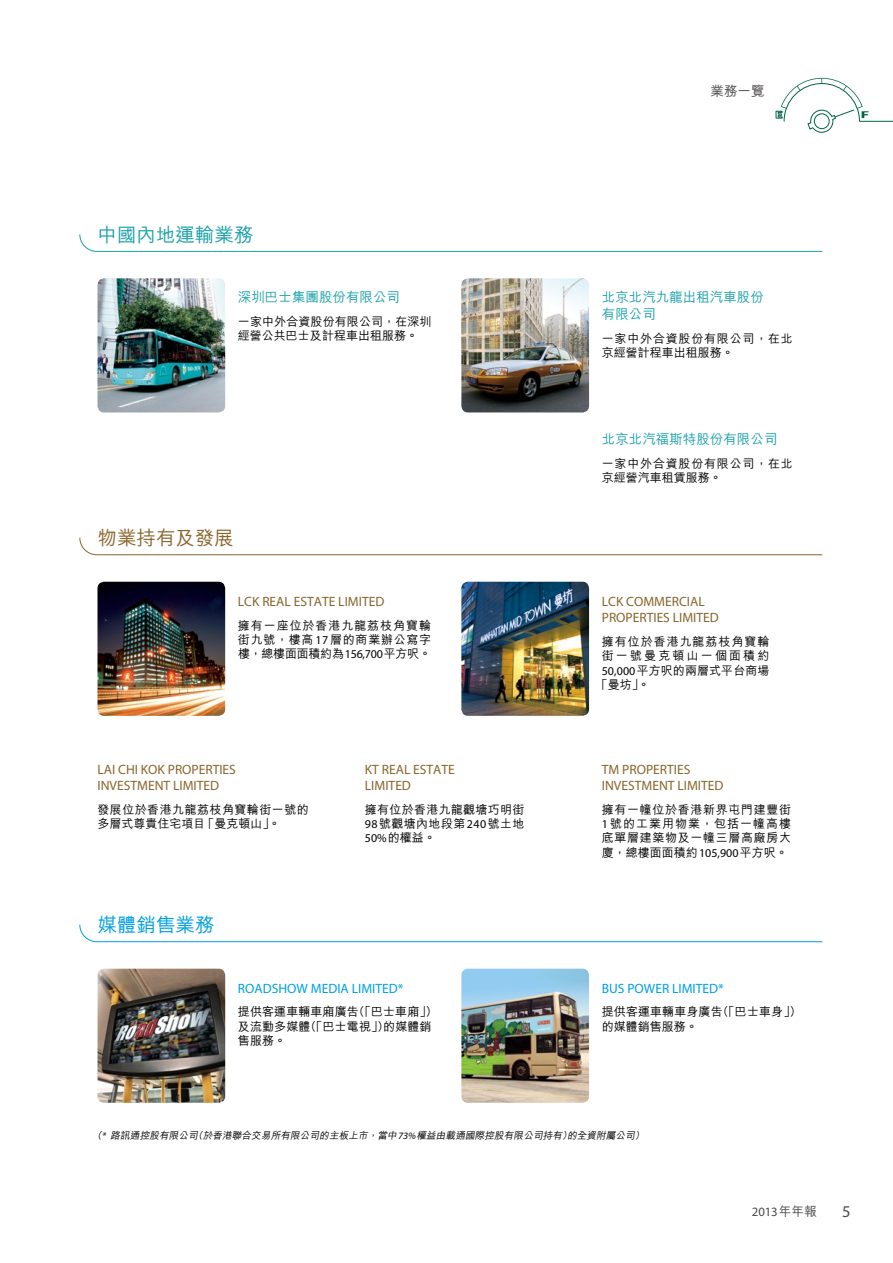
<style>
.page{position:relative;width:893px;height:1263px;background:#fff}
.page>*{position:absolute;margin:0;border:0;box-sizing:border-box;transform-origin:0 0}
.t1{font:500 19.5px "M Hei HK";color:#1aa1a9}
.t2{font:500 19.5px "M Hei HK";color:#89652c}
.t3{font:500 19.5px "M Hei HK";color:#00a0e2}
.t4{font:16.5px "Myriad Pro";color:#4c4948}
.t5{font:13.5px/16.5px "Myriad Pro";color:#89652c}
.t6{font:500 13.5px/16.5px "M Hei HK";color:#1aa1a9}
.t7{font:13.5px "Myriad Pro";color:#00a0e2}
.t8{font:500 13.5px "M Hei HK";color:#4c4948}
.t9{font:12.75px "Myriad Pro";color:#4c4948}
.t10{font:500 12px/14.2px "M Hei HK";letter-spacing:.025em;color:#000;text-align:justify}
.t11{font:500 12px/14.2px "M Hei HK";letter-spacing:.005em;color:#000}
.t12{font:500 12px/14.2px "M Hei HK";letter-spacing:.065em;color:#000}
.t13{font:500 12px "M Hei HK";letter-spacing:.08em;color:#000}
.t14{font:500 12px "M Hei HK";letter-spacing:.18em;color:#000}
.t15{font:italic 500 9.75px "M Hei HK";color:#000}
.s1{font-family:"Myriad Pro";font-weight:400}
.s2{font-family:"M Hei HK";font-weight:500}
</style>
<div class="page">
<svg style="left:79px;top:234px;width:744px;height:18px"></svg>
<svg style="left:79px;top:537px;width:744px;height:18px"></svg>
<svg style="left:79px;top:924px;width:744px;height:18px"></svg>
<img style="left:97px;top:278px;width:128px;height:134px">
<img style="left:461px;top:278px;width:128px;height:134px">
<img style="left:97px;top:581px;width:128px;height:134px">
<img style="left:461px;top:581px;width:128px;height:134px">
<img style="left:97px;top:968px;width:128px;height:134px">
<img style="left:461px;top:968px;width:128px;height:134px">
<svg style="left:775px;top:78px;width:117px;height:55px"></svg>
<h1 class="t1" style="left:97px;top:220px;width:158px">中國內地運輸業務</h1>
<p class="t6" style="left:238px;top:288px;width:163px">深圳巴士集團股份有限公司</p>
<p class="t11" style="left:238px;top:313px;width:195px">一家中外合資股份有限公司，在深圳經營公共巴士及計程車出租服務。</p>
<h1 class="t2" style="left:97px;top:523px;width:138px">物業持有及發展</h1>
<p class="t5" style="left:238px;top:593px;width:148px">LCK REAL ESTATE LIMITED</p>
<p class="t10" style="left:238px;top:617px;width:194px">擁有一座位於香港九龍荔枝角寶輪街九號，樓高<span class="s1">17</span>層的商業辦公寫字樓，總樓面面積約為<span class="s1">156,700</span>平方呎。</p>
<p class="t5" style="left:97px;top:761px;width:140px">LAI CHI KOK PROPERTIES<br>INVESTMENT LIMITED</p>
<p class="t10" style="left:97px;top:801px;width:213px">發展位於香港九龍荔枝角寶輪街一號的多層式尊貴住宅項目「曼克頓山」。</p>
<h1 class="t3" style="left:97px;top:910px;width:119px">媒體銷售業務</h1>
<p class="t5" style="left:365px;top:761px;width:91px">KT REAL ESTATE<br>LIMITED</p>
<p class="t10" style="left:365px;top:801px;width:161px">擁有位於香港九龍觀塘巧明街<span class="s1">98</span>號觀塘內地段第<span class="s1">240</span>號土地<span class="s1">50%</span>的權益。</p>
<p class="t7" style="left:238px;top:980px;width:167px">ROADSHOW MEDIA LIMITED*</p>
<p class="t11" style="left:238px;top:1003px;width:201px">提供客運車輛車廂廣告（「巴士車廂」）及流動多媒體（「巴士電視」）的媒體銷售服務。</p>
<p class="t8" style="left:710px;top:81px;width:55px">業務一覽</p>
<p class="t6" style="left:601px;top:288px;width:164px">北京北汽九龍出租汽車股份有限公司</p>
<p class="t12" style="left:601px;top:330px;width:192px">一家中外合資股份有限公司，在北京經營計程車出租服務。</p>
<p class="t6" style="left:601px;top:430px;width:177px">北京北汽福斯特股份有限公司</p>
<p class="t12" style="left:601px;top:455px;width:192px">一家中外合資股份有限公司，在北京經營汽車租賃服務。</p>
<p class="t5" style="left:601px;top:593px;width:118px">LCK COMMERCIAL<br>PROPERTIES LIMITED</p>
<p class="t13" style="left:601px;top:632px;width:169px">擁有位於香港九龍荔枝角寶輪</p>
<p class="t14" style="left:601px;top:647px;width:169px">街一號曼克頓山一個面積約</p>
<p class="t11" style="left:601px;top:662px;width:169px"><span class="s1">50,000</span>平方呎的兩層式平台商場</p>
<p class="t10" style="left:595px;top:676px;width:55px">「曼坊」。</p>
<p class="t5" style="left:601px;top:761px;width:123px">TM PROPERTIES<br>INVESTMENT LIMITED</p>
<p class="t10" style="left:601px;top:801px;width:191px">擁有一幢位於香港新界屯門建豐街<span class="s1">1</span>號的工業用物業，包括一幢高樓底單層建築物及一幢三層高廠房大廈，總樓面面積約<span class="s1">105,900</span>平方呎。</p>
<p class="t7" style="left:601px;top:980px;width:123px">BUS POWER LIMITED*</p>
<p class="t11" style="left:601px;top:1003px;width:201px">提供客運車輛車身廣告（「巴士車身」）的媒體銷售服務。</p>
<p class="t15" style="left:92px;top:1128px;width:556px">（<span class="s1">*</span> 路訊通控股有限公司（於香港聯合交易所有限公司的主板上市，當中<span class="s1">73%</span>權益由載通國際控股有限公司持有）的全資附屬公司）</p>
<p class="t9" style="left:751px;top:1204px;width:66px">2013<span class="s2">年年報</span></p>
<h2 class="t4" style="left:841px;top:1201px;width:10px">5</h2>
</div>
